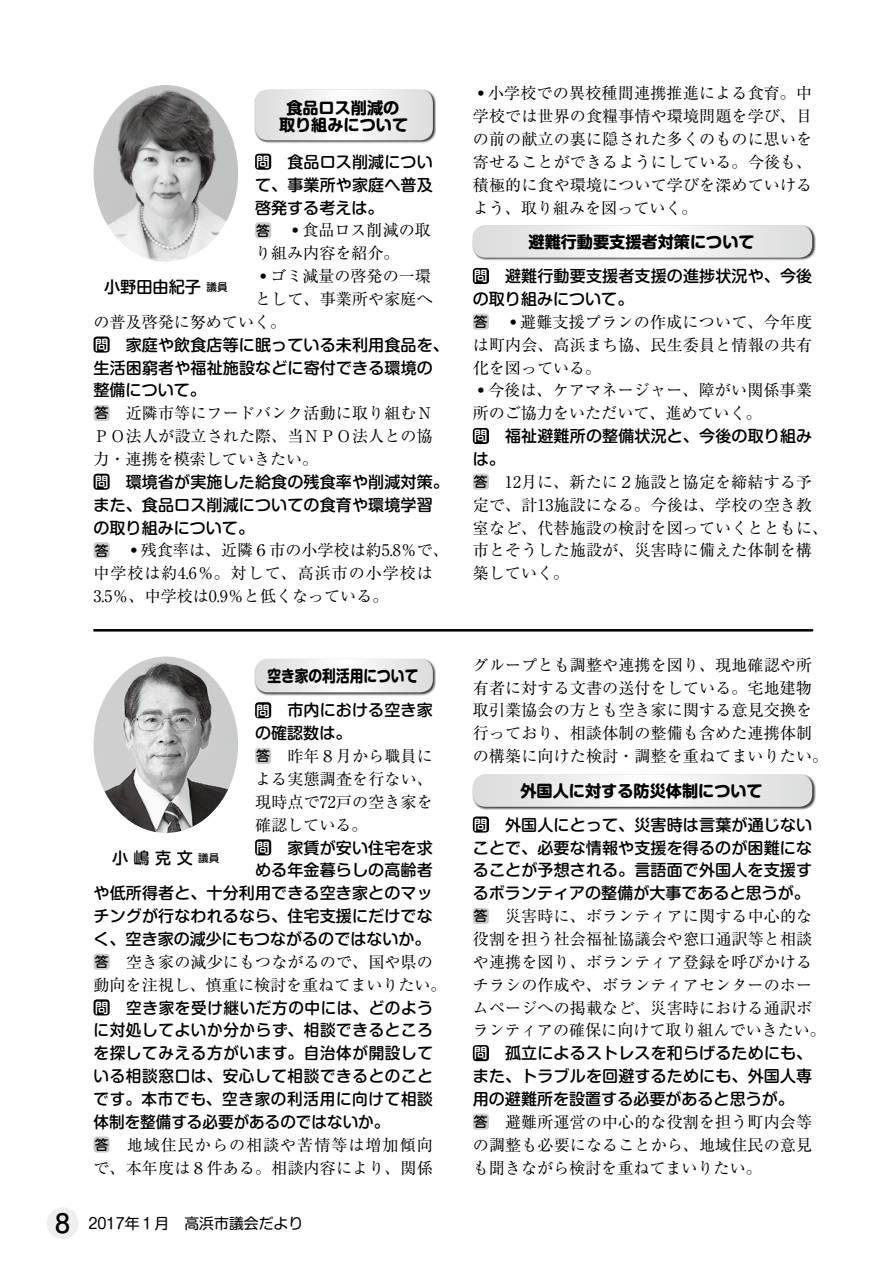
<style>
.page{position:relative;width:893px;height:1263px;background:#fff}
.page>*{position:absolute;margin:0;border:0;box-sizing:border-box;transform-origin:0 0}
.t1{font:700 16.2px/17.2px "Shin M Go Pr 6 N";color:#000;text-align:center}
.t2{font:500 16.2px "Shin M Go Pr 6 N";color:#000}
.t3{font:700 16.2px "Shin M Go Pr 6 N";color:#000;scale:.85 1}
.t4{font:16.05px/22.8px "Ryumin Pr 6 N";letter-spacing:.005em;color:#000}
.t5{font:500 16.05px/22.8px "Shin M Go Pr 6 N";letter-spacing:.005em;color:#000}
.t6{font:16.05px/23px "Ryumin Pr 6 N";letter-spacing:.065em;color:#000}
.t7{font:14.85px "Shin M Go Pr 6 N";color:#000}
.s1{font-size:13.8px;color:#fff}
.s2{font-family:"Shin M Go Pr 6 N";font-weight:500;font-size:13.8px}
.s3{font-size:10.65px}
.s4{font-family:"Futo Go B101 Pr 6 N";font-weight:700;font-size:26.85px}
</style>
<div class="page">
<div style="left:47px;top:1207px;width:32px;height:32px;background:#efefef;border-radius:50%"></div>
<div style="left:255px;top:702px;width:16px;height:16px;background:#000;border-radius:3px"></div>
<div style="left:255px;top:748px;width:16px;height:16px;background:#c9caca;border-radius:3px"></div>
<div style="left:255px;top:839px;width:16px;height:16px;background:#000;border-radius:3px"></div>
<div style="left:94px;top:954px;width:16px;height:16px;background:#c9caca;border-radius:3px"></div>
<div style="left:94px;top:999px;width:16px;height:16px;background:#000;border-radius:3px"></div>
<div style="left:94px;top:1136px;width:16px;height:16px;background:#c9caca;border-radius:3px"></div>
<div style="left:473px;top:816px;width:16px;height:16px;background:#000;border-radius:3px"></div>
<div style="left:473px;top:908px;width:16px;height:16px;background:#c9caca;border-radius:3px"></div>
<div style="left:473px;top:1045px;width:16px;height:16px;background:#000;border-radius:3px"></div>
<div style="left:473px;top:1114px;width:16px;height:16px;background:#c9caca;border-radius:3px"></div>
<div style="left:255px;top:659px;width:181px;height:37px;background:#000;opacity:.75"></div>
<svg style="left:255px;top:659px;width:178px;height:33px"></svg>
<img style="left:94px;top:656px;width:144px;height:177px">
<hr style="left:94px;top:629px;width:719px;height:2px;background:#000">
<div style="left:472px;top:774px;width:344px;height:36px;background:#000;opacity:.75"></div>
<svg style="left:473px;top:774px;width:339px;height:33px"></svg>
<div style="left:255px;top:154px;width:16px;height:16px;background:#000;border-radius:3px"></div>
<div style="left:255px;top:222px;width:16px;height:16px;background:#c9caca;border-radius:3px"></div>
<div style="left:94px;top:336px;width:16px;height:17px;background:#000;border-radius:3px"></div>
<div style="left:94px;top:405px;width:16px;height:16px;background:#c9caca;border-radius:3px"></div>
<div style="left:94px;top:474px;width:16px;height:16px;background:#000;border-radius:3px"></div>
<div style="left:94px;top:542px;width:16px;height:16px;background:#c9caca;border-radius:3px"></div>
<div style="left:473px;top:268px;width:16px;height:16px;background:#000;border-radius:3px"></div>
<div style="left:473px;top:314px;width:16px;height:16px;background:#c9caca;border-radius:3px"></div>
<div style="left:473px;top:428px;width:16px;height:16px;background:#000;border-radius:3px"></div>
<div style="left:473px;top:474px;width:16px;height:16px;background:#c9caca;border-radius:3px"></div>
<img style="left:94px;top:85px;width:144px;height:176px">
<div style="left:472px;top:225px;width:344px;height:36px;background:#000;opacity:.75"></div>
<svg style="left:473px;top:225px;width:339px;height:33px"></svg>
<div style="left:255px;top:89px;width:181px;height:55px;background:#000;opacity:.75"></div>
<svg style="left:255px;top:90px;width:178px;height:50px"></svg>
<p class="t1" style="left:279px;top:98px;width:131px">食品ロス削減の取り組みについて</p>
<p class="t5" style="left:255px;top:150px;width:179px;text-align:justify"><span class="s1">問</span>　食品ロス削減について、事業所や家庭へ普及啓発する考えは。</p>
<p class="t4" style="left:255px;top:218px;width:177px"><span class="s2">答</span>　 • 食品ロス削減の取り組み内容を紹介。</p>
<p class="t4" style="left:259px;top:264px;width:173px">• ゴミ減量の啓発の一環</p>
<p class="t4" style="left:255px;top:287px;width:179px">として、事業所や家庭へ</p>
<p class="t4" style="left:94px;top:310px;width:194px">の普及啓発に努めていく。</p>
<p class="t5" style="left:94px;top:332px;width:357px"><span class="s1">問</span>　家庭や飲食店等に眠っている未利用食品を、生活困窮者や福祉施設などに寄付できる環境の整備について。</p>
<p class="t4" style="left:94px;top:401px;width:341px;text-align:justify"><span class="s2">答</span>　近隣市等にフードバンク活動に取り組むＮＰＯ法人が設立された際、当ＮＰＯ法人との協力・連携を模索していきたい。</p>
<p class="t5" style="left:94px;top:470px;width:357px"><span class="s1">問</span>　環境省が実施した給食の残食率や削減対策。また、食品ロス削減についての食育や環境学習の取り組みについて。</p>
<p class="t4" style="left:94px;top:538px;width:357px"><span class="s2">答</span>　 • 残食率は、近隣６市の小学校は約5.8％で、中学校は約4.6％。対して、高浜市の小学校は<br>3.5％、中学校は0.9％と低くなっている。</p>
<p class="t2" style="left:104px;top:273px;width:125px">小野田由紀子<span class="s3">議員</span></p>
<p class="t3" style="left:267px;top:662px;width:179px">空き家の利活用について</p>
<p class="t5" style="left:255px;top:698px;width:179px"><span class="s1">問</span> 市内における空き家の確認数は。</p>
<p class="t4" style="left:255px;top:744px;width:179px;text-align:justify"><span class="s2">答</span>　昨年８月から職員による実態調査を行ない、現時点で72戸の空き家を確認している。</p>
<p class="t5" style="left:94px;top:835px;width:341px;text-align:right"><span class="s1">問</span> 家賃が安い住宅を求<br>める年金暮らしの高齢者<br>や低所得者と、十分利用できる空き家とのマッチングが行なわれるなら、住宅支援にだけでなく、空き家の減少にもつながるのではないか。</p>
<p class="t4" style="left:94px;top:949px;width:355px"><span class="s2">答</span>　空き家の減少にもつながるので、国や県の動向を注視し、慎重に検討を重ねてまいりたい。</p>
<p class="t5" style="left:94px;top:995px;width:341px;text-align:justify"><span class="s1">問</span> 空き家を受け継いだ方の中には、どのように対処してよいか分からず、相談できるところを探してみえる方がいます。自治体が開設している相談窓口は、安心して相談できるとのことです。本市でも、空き家の利活用に向けて相談体制を整備する必要があるのではないか。</p>
<p class="t6" style="left:94px;top:1132px;width:341px"><span class="s2">答</span>　地域住民からの相談や苦情等は増加傾向で、本年度は８件ある。相談内容により、関係</p>
<p class="t2" style="left:112px;top:845px;width:109px">小嶋克文<span class="s3">議員</span></p>
<p class="t7" style="left:55px;top:1211px;width:250px"><span class="s4">8</span> 2017年１月　高浜市議会だより</p>
<p class="t4" style="left:473px;top:81px;width:341px;text-align:justify">• 小学校での異校種間連携推進による食育。中学校では世界の食糧事情や環境問題を学び、目の前の献立の裏に隠された多くのものに思いを寄せることができるようにしている。今後も、積極的に食や環境について学びを深めていけるよう、取り組みを図っていく。</p>
<p class="t1" style="left:528px;top:232px;width:228px">避難行動要支援者対策について</p>
<p class="t5" style="left:473px;top:264px;width:341px"><span class="s1">問</span>　避難行動要支援者支援の進捗状況や、今後の取り組みについて。</p>
<p class="t4" style="left:473px;top:309px;width:341px;text-align:justify"><span class="s2">答</span>　 • 避難支援プランの作成について、今年度は町内会、高浜まち協、民生委員と情報の共有化を図っている。</p>
<p class="t4" style="left:473px;top:378px;width:341px">• 今後は、ケアマネージャー、障がい関係事業所のご協力をいただいて、進めていく。</p>
<p class="t5" style="left:473px;top:424px;width:341px"><span class="s1">問</span>　福祉避難所の整備状況と、今後の取り組みは。</p>
<p class="t4" style="left:473px;top:469px;width:357px"><span class="s2">答</span>　12月に、新たに２施設と協定を締結する予定で、計13施設になる。今後は、学校の空き教室など、代替施設の検討を図っていくとともに、市とそうした施設が、災害時に備えた体制を構築していく。</p>
<p class="t4" style="left:473px;top:652px;width:357px">グループとも調整や連携を図り、現地確認や所有者に対する文書の送付をしている。宅地建物取引業協会の方とも空き家に関する意見交換を行っており、相談体制の整備も含めた連携体制の構築に向けた検討・調整を重ねてまいりたい。</p>
<p class="t1" style="left:520px;top:781px;width:244px">外国人に対する防災体制について</p>
<p class="t5" style="left:473px;top:812px;width:341px;text-align:justify"><span class="s1">問</span> 外国人にとって、災害時は言葉が通じないことで、必要な情報や支援を得るのが困難になることが予想される。言語面で外国人を支援するボランティアの整備が大事であると思うが。</p>
<p class="t4" style="left:473px;top:904px;width:355px"><span class="s2">答</span>　災害時に、ボランティアに関する中心的な役割を担う社会福祉協議会や窓口通訳等と相談や連携を図り、ボランティア登録を呼びかけるチラシの作成や、ボランティアセンターのホームページへの掲載など、災害時における通訳ボランティアの確保に向けて取り組んでいきたい。</p>
<p class="t5" style="left:473px;top:1041px;width:341px;text-align:justify"><span class="s1">問</span>　孤立によるストレスを和らげるためにも、また、トラブルを回避するためにも、外国人専用の避難所を設置する必要があると思うが。</p>
<p class="t4" style="left:473px;top:1109px;width:341px;text-align:justify"><span class="s2">答</span>　避難所運営の中心的な役割を担う町内会等の調整も必要になることから、地域住民の意見も聞きながら検討を重ねてまいりたい。</p>
</div>
